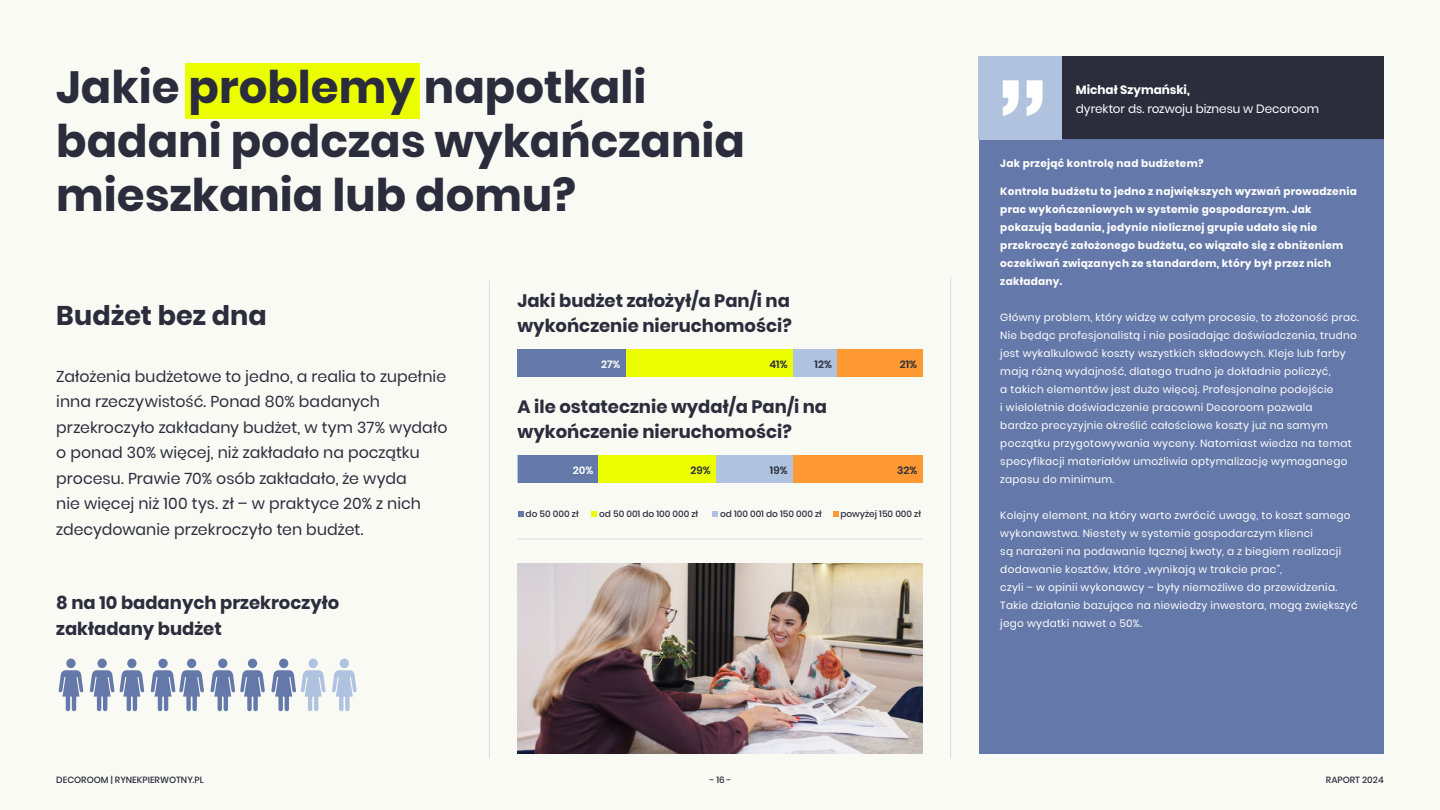
<style>
.page{position:relative;width:1440px;height:810px;background:#fafaf5}
.page>*{position:absolute;margin:0;border:0;box-sizing:border-box;transform-origin:0 0}
.t1{font:700 45px/54px "Poppins";color:#2b2d3c}
.t2{font:700 27px "Poppins";color:#2b2d3c}
.t3{font:700 18px/25.5px "Poppins";color:#2b2d3c}
.t4{font:15.75px/25.5px "Poppins";letter-spacing:.005em;color:#2b2d3c}
.t5{font:12px "Poppins";letter-spacing:-.005em;color:#fff}
.t6{font:700 12px "Poppins";letter-spacing:-.005em;color:#fff}
.t7{font:10.5px/18px "Poppins";letter-spacing:.025em;color:#fff}
.t8{font:700 10.5px/18px "Poppins";letter-spacing:.025em;color:#fff}
.t9{font:600 10.5px "Poppins";color:#2b2d3c}
.t10{font:600 10.5px "Poppins";color:#fff}
.t11{font:500 9px "Poppins";color:#2b2d3c}
</style>
<div class="page">
<div style="left:979px;top:76px;width:405px;height:678px;background:#6479a9"></div>
<div style="left:979px;top:56px;width:405px;height:82px;background:#2b2d3c"></div>
<div style="left:979px;top:56px;width:83px;height:83px;background:#b1c2df"></div>
<hr style="left:950px;top:277px;width:1px;height:482px;background:#afc3e1">
<svg style="left:1003px;top:80px;width:40px;height:36px"></svg>
<hr style="left:489px;top:281px;width:1px;height:478px;background:#afc3e1">
<div style="left:518px;top:349px;width:109px;height:27px;background:#6479a9"></div>
<div style="left:627px;top:349px;width:166px;height:27px;background:#ebff00"></div>
<div style="left:793px;top:349px;width:49px;height:27px;background:#afc3e1"></div>
<div style="left:837px;top:349px;width:85px;height:27px;background:#f93"></div>
<svg style="left:518px;top:511px;width:6px;height:6px"></svg>
<svg style="left:591px;top:511px;width:6px;height:6px"></svg>
<svg style="left:712px;top:511px;width:6px;height:6px"></svg>
<svg style="left:833px;top:511px;width:6px;height:6px"></svg>
<img style="left:518px;top:564px;width:404px;height:190px">
<hr style="left:518px;top:538px;width:404px;height:1px;background:#afc3e1">
<div style="left:185px;top:63px;width:234px;height:55px;background:#ebff00"></div>
<div style="left:518px;top:455px;width:81px;height:27px;background:#6479a9"></div>
<div style="left:599px;top:455px;width:117px;height:27px;background:#ebff00"></div>
<div style="left:716px;top:455px;width:77px;height:27px;background:#afc3e1"></div>
<div style="left:793px;top:455px;width:130px;height:27px;background:#f93"></div>
<svg style="left:58px;top:670px;width:26px;height:42px"></svg>
<div style="left:66px;top:659px;width:10px;height:9px;background:#6479a9;border-radius:50%"></div>
<div style="left:98px;top:659px;width:9px;height:9px;background:#6479a9;border-radius:50%"></div>
<svg style="left:90px;top:670px;width:54px;height:42px"></svg>
<div style="left:127px;top:659px;width:10px;height:9px;background:#6479a9;border-radius:50%"></div>
<div style="left:158px;top:659px;width:10px;height:9px;background:#6479a9;border-radius:50%"></div>
<svg style="left:150px;top:670px;width:54px;height:42px"></svg>
<div style="left:187px;top:659px;width:9px;height:9px;background:#6479a9;border-radius:50%"></div>
<div style="left:218px;top:659px;width:9px;height:9px;background:#6479a9;border-radius:50%"></div>
<svg style="left:210px;top:670px;width:55px;height:42px"></svg>
<div style="left:248px;top:659px;width:9px;height:9px;background:#6479a9;border-radius:50%"></div>
<div style="left:279px;top:659px;width:9px;height:9px;background:#6479a9;border-radius:50%"></div>
<svg style="left:271px;top:670px;width:55px;height:42px"></svg>
<div style="left:309px;top:659px;width:9px;height:9px;background:#afc3e1;border-radius:50%"></div>
<svg style="left:332px;top:670px;width:25px;height:41px"></svg>
<div style="left:340px;top:659px;width:9px;height:9px;background:#afc3e1;border-radius:50%"></div>
<h1 class="t1" style="left:56px;top:61px;width:690px">Jakie problemy napotkali badani podczas wykańczania mieszkania lub domu?</h1>
<h2 class="t2" style="left:56px;top:300px;width:212px">Budżet bez dna</h2>
<p class="t4" style="left:56px;top:364px;width:393px">Założenia budżetowe to jedno, a realia to zupełnie inna rzeczywistość. Ponad 80% badanych przekroczyło zakładany budżet, w tym 37% wydało o ponad 30% więcej, niż zakładało na początku procesu. Prawie 70% osób zakładało, że wyda<br>nie więcej niż 100 tys. zł – w praktyce 20% z nich zdecydowanie przekroczyło ten budżet.</p>
<h3 class="t3" style="left:56px;top:590px;width:284px">8 na 10 badanych przekroczyło zakładany budżet</h3>
<h3 class="t3" style="left:518px;top:288px;width:276px">Jaki budżet założył/a Pan/i na wykończenie nieruchomości?</h3>
<p class="t10" style="left:601px;top:359px;width:21px">27%</p>
<p class="t9" style="left:769px;top:359px;width:20px">41%</p>
<p class="t9" style="left:815px;top:359px;width:19px">12%</p>
<p class="t9" style="left:900px;top:359px;width:19px">21%</p>
<h3 class="t3" style="left:518px;top:394px;width:311px">A ile ostatecznie wydał/a Pan/i na wykończenie nieruchomości?</h3>
<p class="t10" style="left:573px;top:465px;width:22px">20%</p>
<p class="t9" style="left:691px;top:465px;width:22px">29%</p>
<p class="t9" style="left:770px;top:465px;width:19px">19%</p>
<p class="t9" style="left:897px;top:465px;width:22px">32%</p>
<p class="t11" style="left:526px;top:508px;width:54px">do 50 000 zł</p>
<p class="t11" style="left:599px;top:508px;width:101px">od 50 001 do 100 000 zł</p>
<p class="t11" style="left:720px;top:508px;width:103px">od 100 001 do 150 000 zł</p>
<p class="t11" style="left:840px;top:508px;width:82px">powyżej 150 000 zł</p>
<p class="t6" style="left:1076px;top:83px;width:116px">Michał Szymański,</p>
<p class="t5" style="left:1076px;top:102px;width:245px">dyrektor ds. rozwoju biznesu w Decoroom</p>
<p class="t8" style="left:1000px;top:154px;width:205px">Jak przejąć kontrolę nad budżetem?</p>
<p class="t8" style="left:1000px;top:183px;width:358px">Kontrola budżetu to jedno z największych wyzwań prowadzenia prac wykończeniowych w systemie gospodarczym. Jak pokazują badania, jedynie nielicznej grupie udało się nie przekroczyć założonego budżetu, co wiązało się z obniżeniem oczekiwań związanych ze standardem, który był przez nich zakładany.</p>
<p class="t7" style="left:1000px;top:309px;width:360px">Główny problem, który widzę w całym procesie, to złożoność prac.<br>Nie będąc profesjonalistą i nie posiadając doświadczenia, trudno jest wykalkulować koszty wszystkich składowych. Kleje lub farby mają różną wydajność, dlatego trudno je dokładnie policzyć,<br>a takich elementów jest dużo więcej. Profesjonalne podejście<br>i wieloletnie doświadczenie pracowni Decoroom pozwala<br>bardzo precyzyjnie określić całościowe koszty już na samym początku przygotowywania wyceny. Natomiast wiedza na temat specyfikacji materiałów umożliwia optymalizację wymaganego zapasu do minimum.</p>
<p class="t7" style="left:1000px;top:507px;width:359px">Kolejny element, na który warto zwrócić uwagę, to koszt samego wykonawstwa. Niestety w systemie gospodarczym klienci<br>są narażeni na podawanie łącznej kwoty, a z biegiem realizacji dodawanie kosztów, które „wynikają w trakcie prac”,<br>czyli – w opinii wykonawcy – były niemożliwe do przewidzenia.<br>Takie działanie bazujące na niewiedzy inwestora, mogą zwiększyć jego wydatki nawet o 50%.</p>
<p class="t11" style="left:56px;top:775px;width:149px">DECOROOM | RYNEKPIERWOTNY.PL</p>
<p class="t11" style="left:710px;top:775px;width:23px">- 16 -</p>
<p class="t11" style="left:1326px;top:775px;width:59px">RAPORT 2024</p>
</div>
